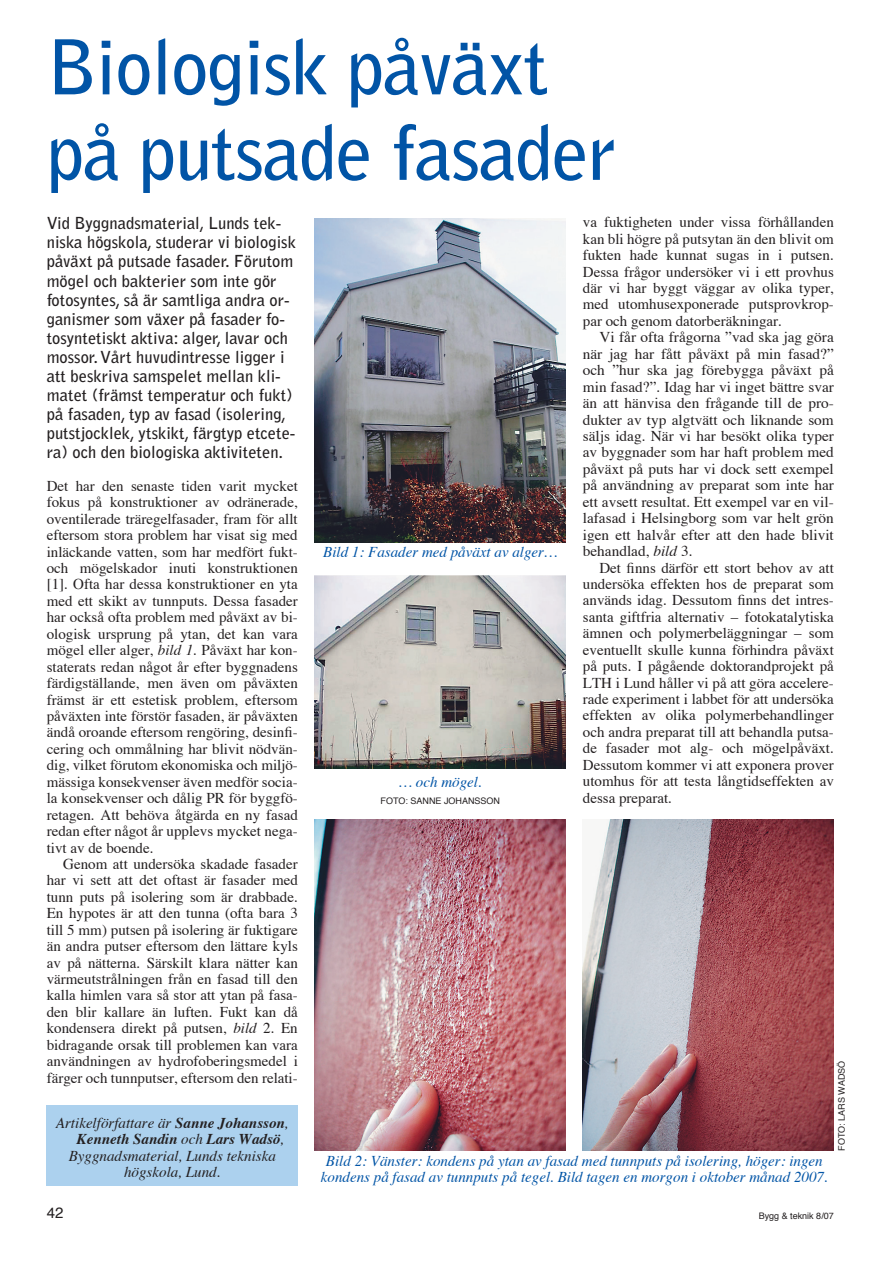
<style>
.page{position:relative;width:893px;height:1263px;background:#fff}
.page>*{position:absolute;margin:0;border:0;box-sizing:border-box;transform-origin:0 0}
.t1{font:700 75px/85.5px "Bell Gothic";letter-spacing:-.015em;color:#0154a6}
.t2{font:700 16.5px/19px "Bell Gothic";color:#231f20}
.t3{font:15px/16.5px "Times";color:#231f20;text-align:justify}
.t4{font:italic 15px/16.5px "Times";color:#0154a6;text-align:center}
.t5{font:italic 15px "Times";color:#231f20}
.t6{font:italic 700 15px "Times";color:#231f20}
.t7{font:15px "Helvetica";color:#231f20}
.t8{font:9px "Helvetica";color:#231f20}
.s1{font-style:italic}
.s2{font-weight:700}
.s3{font-weight:400}
</style>
<div class="page">
<div style="left:47px;top:1106px;width:251px;height:80px;background:#acd1ee"></div>
<img style="left:315px;top:218px;width:251px;height:324px">
<img style="left:315px;top:575px;width:251px;height:194px">
<img style="left:315px;top:820px;width:250px;height:331px">
<img style="left:583px;top:820px;width:250px;height:331px">
<h1 class="t1" style="left:47px;top:30px;width:571px">Biologisk påväxt på putsade fasader</h1>
<p class="t2" style="left:47px;top:215px;width:251px">Vid Byggnadsmaterial, Lunds tek&shy;niska högskola, studerar vi biologisk påväxt på putsade fasader. Förutom mögel och bakterier som inte gör fotosyntes, så är samtliga andra or&shy;ganismer som växer på fasader fo&shy;tosyntetiskt aktiva: alger, lavar och mossor.Vårt huvudintresse ligger i att beskriva samspelet mellan kli&shy;matet (främst temperatur och fukt) på fasaden, typ av fasad (isolering, putstjocklek, ytskikt, färgtyp etcete&shy;ra) och den biologiska aktiviteten.</p>
<p class="t3" style="left:47px;top:479px;width:252px">Det har den senaste tiden varit mycket fokus på konstruktioner av odränerade, oventilerade träregelfasader, fram för allt eftersom stora problem har visat sig med inläckande vatten, som har medfört fukt&shy;och mögelskador inuti konstruktionen [1]. Ofta har dessa konstruktioner en yta med ett skikt av tunnputs. Dessa fasader har också ofta problem med påväxt av bi&shy;ologisk ursprung på ytan, det kan vara mögel eller alger, <span class="s1">bild 1</span>. Påväxt har kon&shy;staterats redan något år efter byggnadens färdigställande, men även om påväxten främst är ett estetisk problem, eftersom påväxten inte förstör fasaden, är påväxten ändå oroande eftersom rengöring, desinfi&shy;cering och ommålning har blivit nödvän&shy;dig, vilket förutom ekonomiska och miljö&shy;mässiga konsekvenser även medför socia&shy;la konsekvenser och dålig PR för byggfö&shy;retagen. Att behöva åtgärda en ny fasad redan efter något år upplevs mycket nega&shy;tivt av de boende.</p>
<p class="t3" style="left:47px;top:857px;width:252px;text-indent:17px">Genom att undersöka skadade fasader har vi sett att det oftast är fasader med tunn puts på isolering som är drabbade.<br>En hypotes är att den tunna (ofta bara 3 till 5 mm) putsen på isolering är fuktigare än andra putser eftersom den lättare kyls av på nätterna. Särskilt klara nätter kan värmeutstrålningen från en fasad till den kalla himlen vara så stor att ytan på fasa&shy;den blir kallare än luften. Fukt kan då kondensera direkt på putsen, <span class="s1">bild</span> 2. En bidragande orsak till problemen kan vara användningen av hydrofoberingsmedel i färger och tunnputser, eftersom den relati-</p>
<p class="t5" style="left:56px;top:1117px;width:234px">Artikelförfattare är <span class="s2">Sanne Johansson</span>,</p>
<p class="t6" style="left:77px;top:1133px;width:209px">Kenneth Sandin <span class="s3">och</span> Lars Wadsö<span class="s3">,</span></p>
<p class="t5" style="left:69px;top:1150px;width:209px">Byggnadsmaterial, Lunds tekniska</p>
<p class="t5" style="left:124px;top:1166px;width:98px">högskola, Lund.</p>
<p class="t4" style="left:323px;top:545px;width:236px">Bild 1: Fasader med påväxt av alger…</p>
<p class="t4" style="left:399px;top:775px;width:84px">… och mögel.</p>
<p class="t8" style="left:380px;top:797px;width:121px">FOTO: SANNE JOHANSSON</p>
<p class="t3" style="left:583px;top:215px;width:252px">va fuktigheten under vissa förhållanden kan bli högre på putsytan än den blivit om fukten hade kunnat sugas in i putsen.<br>Dessa frågor undersöker vi i ett provhus där vi har byggt väggar av olika typer, med utomhusexponerade putsprovkrop&shy;par och genom datorberäkningar.</p>
<p class="t3" style="left:583px;top:330px;width:252px;text-indent:16px">Vi får ofta frågorna ”vad ska jag göra när jag har fått påväxt på min fasad?” och ”hur ska jag förebygga påväxt på min fasad?”. Idag har vi inget bättre svar än att hänvisa den frågande till de pro&shy;dukter av typ algtvätt och liknande som säljs idag. När vi har besökt olika typer av byggnader som har haft problem med påväxt på puts har vi dock sett exempel på användning av preparat som inte har ett avsett resultat. Ett exempel var en vil&shy;lafasad i Helsingborg som var helt grön igen ett halvår efter att den hade blivit behandlad, <span class="s1">bild</span> 3.</p>
<p class="t3" style="left:583px;top:561px;width:252px;text-indent:16px">Det finns därför ett stort behov av att undersöka effekten hos de preparat som används idag. Dessutom finns det intres&shy;santa giftfria alternativ – fotokatalytiska ämnen och polymerbeläggningar – som eventuellt skulle kunna förhindra påväxt på puts. I pågående doktorandprojekt på LTH i Lund håller vi på att göra accelere&shy;rade experiment i labbet för att undersöka effekten av olika polymerbehandlinger och andra preparat till att behandla putsa&shy;de fasader mot alg- och mögelpåväxt.<br>Dessutom kommer vi att exponera prover utomhus för att testa långtidseffekten av dessa preparat.</p>
<p class="t8" style="left:837px;top:1151px;width:92px;rotate:-90deg">FOTO: LARS WADSÖ</p>
<p class="t4" style="left:321px;top:1154px;width:508px">Bild 2: Vänster: kondens på ytan av fasad med tunnputs på isolering, höger: ingen kondens på fasad av tunnputs på tegel. Bild tagen en morgon i oktober månad 2007.</p>
<p class="t7" style="left:47px;top:1207px;width:18px">42</p>
<p class="t8" style="left:758px;top:1212px;width:77px">Bygg &amp; teknik 8/07</p>
</div>
